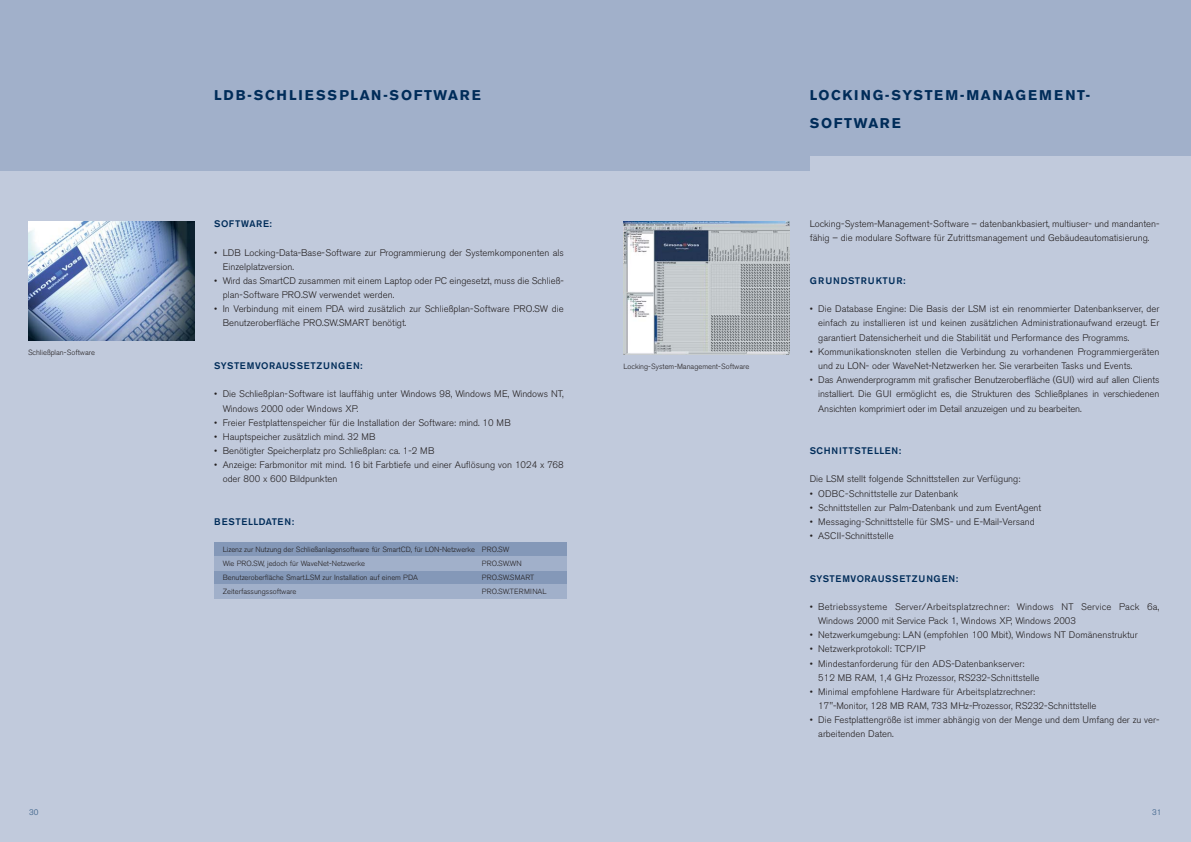
<style>
.page{position:relative;width:1191px;height:842px;background:#fff}
.page>*{position:absolute;margin:0;border:0;box-sizing:border-box;transform-origin:0 0}
.t1{font:700 14px/28.3px "Akzidenz Grotesk BE";letter-spacing:.11em;color:#002c59}
.t2{font:300 9.5px/14.2px "Akzidenz Grotesk BE";color:#231f20}
.t3{font:300 9.5px/14.2px "Akzidenz Grotesk BE";letter-spacing:.025em;color:#231f20}
.t4{font:500 9.5px "Akzidenz Grotesk BE";letter-spacing:.055em;color:#002c59}
.t5{font:500 9.5px "Akzidenz Grotesk BE";letter-spacing:.1em;color:#002c59}
.t6{font:300 8px "Akzidenz Grotesk BE";color:#2d5680}
.t7{font:300 7.5px/14.2px "Akzidenz Grotesk BE";color:#231f20}
.t8{font:300 7.5px/14.2px "Akzidenz Grotesk BE";letter-spacing:.02em;color:#231f20}
</style>
<div class="page">
<div style="left:586px;top:0;width:604px;height:842px;background:#c1cadc"></div>
<div style="left:586px;top:0;width:604px;height:171px;background:#a1b0ca"></div>
<img style="left:623px;top:221px;width:167px;height:134px">
<div style="left:809px;top:156px;width:381px;height:15px;background:#c1cadc"></div>
<div style="left:0;top:0;width:604px;height:842px;background:#c1cadc"></div>
<div style="left:214px;top:542px;width:353px;height:14px;background:#8498b8"></div>
<div style="left:214px;top:570px;width:353px;height:14px;background:#8498b8"></div>
<div style="left:214px;top:556px;width:353px;height:14px;background:#a1b0ca"></div>
<div style="left:214px;top:584px;width:353px;height:15px;background:#a1b0ca"></div>
<div style="left:0;top:0;width:604px;height:171px;background:#a1b0ca"></div>
<img style="left:28px;top:221px;width:166px;height:120px">
<p class="t7" style="left:28px;top:346px;width:69px">Schließplan-Software</p>
<h1 class="t1" style="left:214px;top:82px;width:268px">LDB-SCHLIESSPLAN-SOFTWARE</h1>
<p class="t4" style="left:214px;top:221px;width:59px">SOFTWARE:</p>
<p class="t2" style="left:223px;top:246px;width:343px;text-indent:-9px">• LDB Locking-Data-Base-Software zur Programmierung der Systemkomponenten als<br>Einzelplatzversion.</p>
<p class="t2" style="left:223px;top:275px;width:342px;text-indent:-9px">• Wird das SmartCD zusammen mit einem Laptop oder PC eingesetzt, muss die Schließ&shy;plan-Software PRO.SW verwendet werden.</p>
<p class="t2" style="left:223px;top:303px;width:342px;text-indent:-9px">• In Verbindung mit einem PDA wird zusätzlich zur Schließplan-Software PRO.SW die<br>Benutzeroberfläche PRO.SW.SMART benötigt.</p>
<p class="t4" style="left:214px;top:362px;width:150px">SYSTEMVORAUSSETZUNGEN:</p>
<p class="t2" style="left:223px;top:388px;width:342px;text-indent:-8px">• Die Schließplan-Software ist lauffähig unter Windows 98, Windows ME, Windows NT,<br>Windows 2000 oder Windows XP.</p>
<p class="t2" style="left:214px;top:416px;width:298px">• Freier Festplattenspeicher für die Installation der Software: mind. 10 MB</p>
<p class="t2" style="left:214px;top:431px;width:163px">• Hauptspeicher zusätzlich mind. 32 MB</p>
<p class="t2" style="left:214px;top:445px;width:222px">• Benötigter Speicherplatz pro Schließplan: ca. 1-2 MB</p>
<p class="t2" style="left:223px;top:459px;width:342px;text-indent:-9px">• Anzeige: Farbmonitor mit mind. 16 bit Farbtiefe und einer Auflösung von 1024 x 768 oder 800 x 600 Bildpunkten</p>
<p class="t4" style="left:214px;top:518px;width:81px">BESTELLDATEN:</p>
<p class="t7" style="left:223px;top:543px;width:254px">Lizenz zur Nutzung der Schließanlagensoftware für SmartCD, für LON-Netzwerke Wie PRO.SW, jedoch für WaveNet-Netzwerke<br>Benutzeroberfläche Smart.LSM zur Installation auf einem PDA Zeiterfassungssoftware</p>
<p class="t8" style="left:482px;top:543px;width:66px">PRO.SW<br>PRO.SW.WN<br>PRO.SW.SMART<br>PRO.SW.TERMINAL</p>
<p class="t7" style="left:623px;top:360px;width:127px">Locking-System-Management-Software</p>
<h1 class="t1" style="left:809px;top:82px;width:282px">LOCKING-SYSTEM-MANAGEMENT-<br>SOFTWARE</h1>
<p class="t2" style="left:809px;top:218px;width:351px">Locking-System-Management-Software – datenbankbasiert, multiuser- und mandanten&shy;fähig – die modulare Software für Zutrittsmanagement und Gebäudeautomatisierung.</p>
<p class="t5" style="left:809px;top:277px;width:97px">GRUNDSTRUKTUR:</p>
<p class="t2" style="left:818px;top:303px;width:342px;text-align:justify;text-indent:-9px">• Die Database Engine: Die Basis der LSM ist ein renommierter Datenbankserver, der einfach zu installieren ist und keinen zusätzlichen Administrationaufwand erzeugt. Er garantiert Datensicherheit und die Stabilität und Performance des Programms.</p>
<p class="t2" style="left:818px;top:346px;width:343px;text-indent:-9px">• Kommunikationsknoten stellen die Verbindung zu vorhandenen Programmiergeräten und zu LON- oder WaveNet-Netzwerken her. Sie verarbeiten Tasks und Events.</p>
<p class="t2" style="left:818px;top:374px;width:343px;text-align:justify;text-indent:-9px">• Das Anwenderprogramm mit grafischer Benutzeroberfläche (GUI) wird auf allen Clients installiert. Die GUI ermöglicht es, die Strukturen des Schließplanes in verschiedenen Ansichten komprimiert oder im Detail anzuzeigen und zu bearbeiten.</p>
<p class="t4" style="left:809px;top:447px;width:93px">SCHNITTSTELLEN:</p>
<p class="t2" style="left:809px;top:473px;width:212px">Die LSM stellt folgende Schnittstellen zur Verfügung:</p>
<p class="t2" style="left:809px;top:487px;width:150px">• ODBC-Schnittstelle zur Datenbank</p>
<p class="t2" style="left:809px;top:501px;width:233px">• Schnittstellen zur Palm-Datenbank und zum EventAgent</p>
<p class="t2" style="left:809px;top:516px;width:226px">• Messaging-Schnittstelle für SMS- und E-Mail-Versand</p>
<p class="t2" style="left:809px;top:530px;width:85px">• ASCII-Schnittstelle</p>
<p class="t4" style="left:809px;top:575px;width:150px">SYSTEMVORAUSSETZUNGEN:</p>
<p class="t3" style="left:818px;top:601px;width:342px;text-indent:-9px">• Betriebssysteme Server/Arbeitsplatzrechner: Windows NT Service Pack 6a,<br>Windows 2000 mit Service Pack 1, Windows XP, Windows 2003</p>
<p class="t2" style="left:809px;top:629px;width:329px">• Netzwerkumgebung: LAN (empfohlen 100 Mbit), Windows NT Domänenstruktur</p>
<p class="t2" style="left:809px;top:643px;width:117px">• Netzwerkprotokoll: TCP/IP</p>
<p class="t2" style="left:818px;top:657px;width:223px;text-indent:-9px">• Mindestanforderung für den ADS-Datenbankserver:<br>512 MB RAM, 1,4 GHz Prozessor, RS232-Schnittstelle</p>
<p class="t2" style="left:818px;top:686px;width:280px;text-indent:-9px">• Minimal empfohlene Hardware für Arbeitsplatzrechner:<br>17"-Monitor, 128 MB RAM, 733 MHz-Prozessor, RS232-Schnittstelle</p>
<p class="t2" style="left:818px;top:714px;width:342px;text-indent:-9px">• Die Festplattengröße ist immer abhängig von der Menge und dem Umfang der zu ver&shy;arbeitenden Daten.</p>
<p class="t6" style="left:29px;top:809px;width:11px">30</p>
<p class="t6" style="left:1152px;top:809px;width:11px">31</p>
</div>
